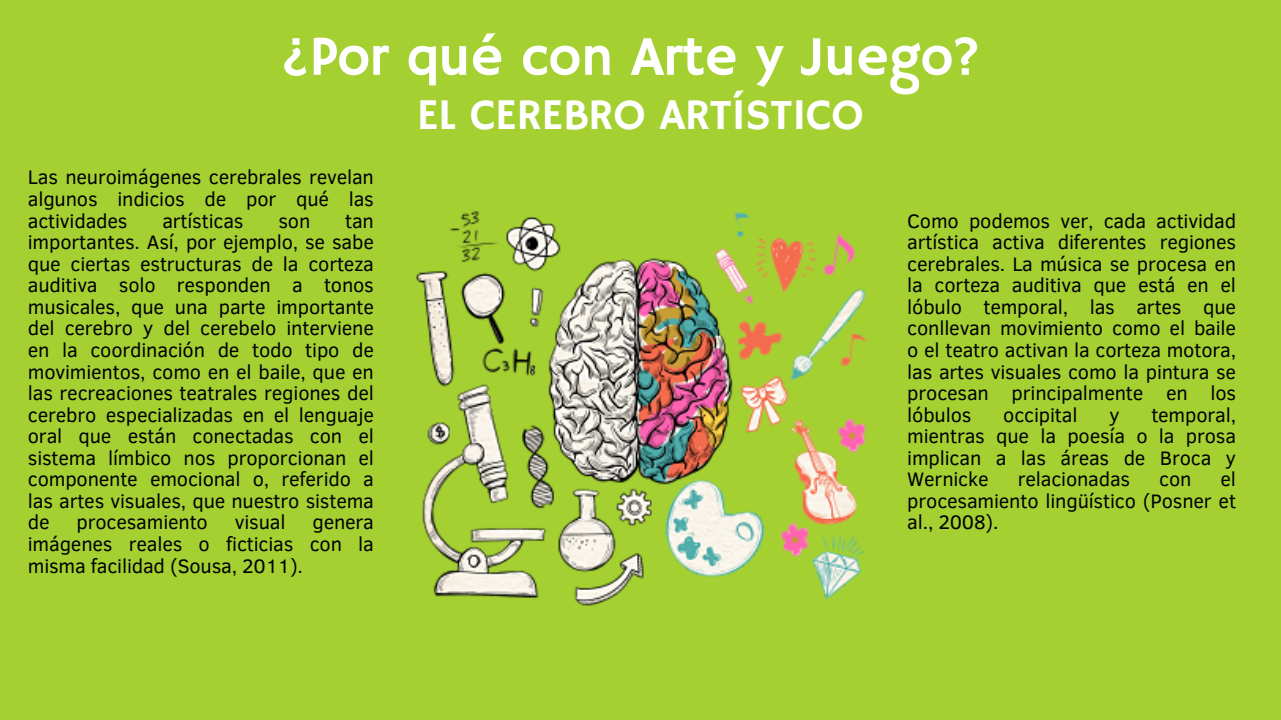
<style>
.page{position:relative;width:1281px;height:720px;background:#a4d032}
.page>*{position:absolute;margin:0;border:0;box-sizing:border-box;transform-origin:0 0}
.t1{font:56.25px "Hammersmith One";letter-spacing:-.01em;color:#fff}
.t2{font:43.75px "Hammersmith One";letter-spacing:-.01em;color:#fff}
.t3{font:20px/21.5px "Clear Sans";letter-spacing:-.01em;color:#000;text-align:justify}
</style>
<div class="page">
<img style="left:416px;top:211px;width:450px;height:395px">
<p class="t1" style="left:282px;top:24px;width:700px">¿Por qué con Arte y Juego?</p>
<p class="t2" style="left:417px;top:90px;width:449px">EL CEREBRO ARTÍSTICO</p>
<p class="t3" style="left:28px;top:166px;width:348px">Las neuroimágenes cerebrales revelan algunos indicios de por qué las actividades</p>
<p class="t3" style="left:162px;top:209px;width:83px">artísticas</p>
<p class="t3" style="left:278px;top:209px;width:33px">son</p>
<p class="t3" style="left:28px;top:209px;width:348px;text-indent:317px">tan importantes. Así, por ejemplo, se sabe que ciertas estructuras de la corteza auditiva solo responden a tonos musicales, que una parte importante del cerebro y del cerebelo interviene en la coordinación de todo tipo de movimientos, como en el baile, que en las recreaciones teatrales regiones del cerebro especializadas en el lenguaje oral que están conectadas con el sistema límbico nos proporcionan el componente emocional o, referido a las artes visuales, que nuestro sistema de</p>
<p class="t3" style="left:77px;top:511px;width:133px">procesamiento</p>
<p class="t3" style="left:235px;top:511px;width:52px">visual</p>
<p class="t3" style="left:28px;top:511px;width:348px;text-indent:284px">genera imágenes reales o ficticias con la misma facilidad (Sousa, 2011).</p>
<p class="t3" style="left:907px;top:209px;width:330px">Como podemos ver, cada actividad artística activa diferentes regiones cerebrales. La música se procesa en la corteza auditiva que está en el lóbulo temporal, las artes que conllevan movimiento como el baile o el teatro activan la corteza motora, las artes visuales como la pintura se procesan principalmente en los lóbulos</p>
<p class="t3" style="left:907px;top:403px;width:330px;text-indent:244px">temporal, mientras que la poesía o la prosa implican a las áreas de Broca y Wernicke</p>
<p class="t3" style="left:1003px;top:403px;width:76px">occipital</p>
<p class="t3" style="left:1109px;top:403px;width:12px">y</p>
<p class="t3" style="left:907px;top:468px;width:330px;text-indent:313px">el procesamiento lingüístico (Posner et al., 2008).</p>
<p class="t3" style="left:1017px;top:468px;width:114px">relacionadas</p>
<p class="t3" style="left:1159px;top:468px;width:34px">con</p>
</div>
